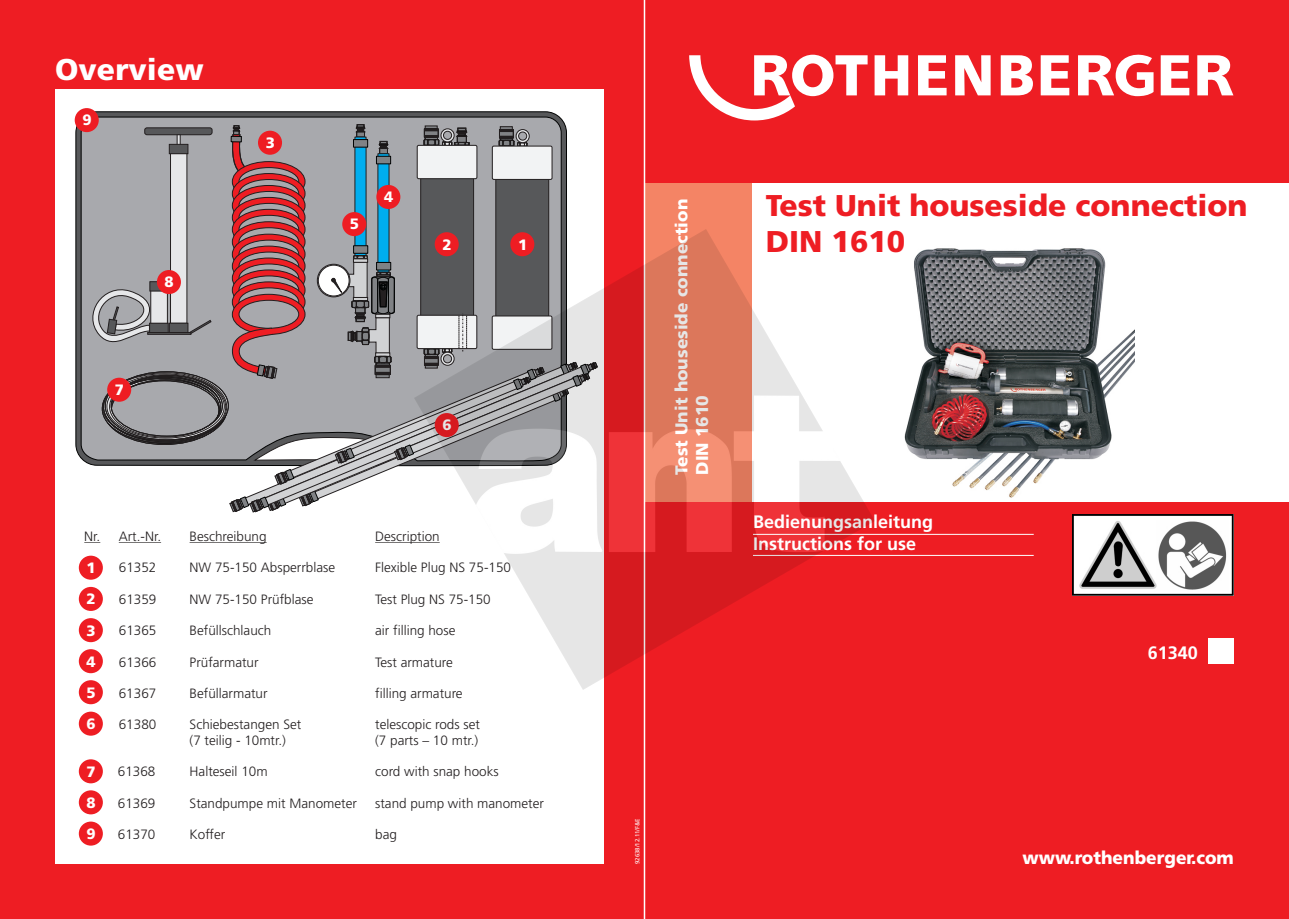
<style>
.page{position:relative;width:1289px;height:919px;background:#fff}
.page>*{position:absolute;margin:0;border:0;box-sizing:border-box;transform-origin:0 0}
.t1{font:900 30px/36.2px "Frutiger LT";color:#ee1d23}
.t2{font:900 30px "Frutiger LT";color:#fff}
.t3{font:18px/21.3px "Frutiger 45 Light,Bold";color:#fff}
.t4{font:900 18px "Frutiger LT";color:#fff;scale:.96 1}
.t5{font:900 17.1px/20.7px "Frutiger LT";color:#fff}
.t6{font:900 15px/31.2px "Frutiger LT";color:#fff;text-align:justify}
.t7{font:300 13.5px "Frutiger LT";color:#231f20}
.t8{font:6px "Frutiger LT";color:#fff}
</style>
<div class="page">
<div style="left:0;top:0;width:1288px;height:918px;background:#ee1d23"></div>
<div style="left:55px;top:89px;width:549px;height:774px;background:#fff"></div>
<svg style="left:84px;top:542px;width:16px;height:1px"></svg>
<hr style="left:119px;top:542px;width:42px;height:1px;background:#231f20">
<hr style="left:190px;top:542px;width:77px;height:1px;background:#231f20">
<hr style="left:375px;top:542px;width:64px;height:1px;background:#231f20">
<svg style="left:689px;top:54px;width:544px;height:66px"></svg>
<div style="left:644px;top:183px;width:108px;height:319px;background:#f48465"></div>
<hr style="left:753px;top:555px;width:280px;height:1px;background:#fff">
<hr style="left:753px;top:534px;width:280px;height:1px;background:#fff">
<div style="left:753px;top:183px;width:535px;height:319px;background:#fff"></div>
<div style="left:1208px;top:638px;width:25px;height:25px;background:#fff"></div>
<img style="left:1072px;top:514px;width:161px;height:81px">
<img style="left:904px;top:248px;width:230px;height:250px">
<hr style="left:643px;top:0;width:2px;height:918px;background:#fff">
<svg style="left:76px;top:111px;width:489px;height:348px;background:#4c4d4f"></svg>
<svg style="left:81px;top:117px;width:480px;height:343px;background:#8f9094"></svg>
<svg style="left:82px;top:124px;width:485px;height:389px;background:#a59ea2"></svg>
<div style="left:107px;top:377px;width:24px;height:25px;background:#ee1d23;border-radius:50%"></div>
<div style="left:157px;top:270px;width:24px;height:24px;background:#ee1d23;border-radius:50%"></div>
<div style="left:258px;top:131px;width:24px;height:24px;background:#ee1d23;border-radius:50%"></div>
<div style="left:75px;top:108px;width:24px;height:24px;background:#ee1d23;border-radius:50%"></div>
<div style="left:342px;top:212px;width:24px;height:24px;background:#ee1d23;border-radius:50%"></div>
<div style="left:376px;top:185px;width:24px;height:24px;background:#ee1d23;border-radius:50%"></div>
<div style="left:79px;top:555px;width:24px;height:24px;background:#ee1d23;border-radius:50%"></div>
<div style="left:79px;top:587px;width:24px;height:24px;background:#ee1d23;border-radius:50%"></div>
<div style="left:79px;top:618px;width:24px;height:24px;background:#ee1d23;border-radius:50%"></div>
<div style="left:79px;top:649px;width:24px;height:24px;background:#ee1d23;border-radius:50%"></div>
<div style="left:79px;top:680px;width:24px;height:24px;background:#ee1d23;border-radius:50%"></div>
<div style="left:79px;top:711px;width:24px;height:24px;background:#ee1d23;border-radius:50%"></div>
<div style="left:79px;top:759px;width:24px;height:24px;background:#ee1d23;border-radius:50%"></div>
<div style="left:79px;top:790px;width:24px;height:24px;background:#ee1d23;border-radius:50%"></div>
<div style="left:79px;top:821px;width:24px;height:24px;background:#ee1d23;border-radius:50%"></div>
<img style="left:415px;top:230px;width:459px;height:459px">
<h1 class="t2" style="left:55px;top:58px;width:150px">Overview</h1>
<p class="t6" style="left:82px;top:106px;width:11px">9</p>
<p class="t6" style="left:115px;top:375px;width:11px">7</p>
<p class="t6" style="left:165px;top:268px;width:11px">8</p>
<p class="t6" style="left:266px;top:129px;width:11px">3</p>
<p class="t6" style="left:350px;top:210px;width:11px">5</p>
<p class="t6" style="left:384px;top:183px;width:11px">4</p>
<p class="t6" style="left:442px;top:230px;width:11px">2</p>
<p class="t6" style="left:518px;top:230px;width:11px">1</p>
<p class="t6" style="left:442px;top:411px;width:11px">6</p>
<p class="t7" style="left:84px;top:531px;width:78px">Nr. Art.-Nr.</p>
<p class="t7" style="left:190px;top:531px;width:79px">Beschreibung</p>
<p class="t7" style="left:375px;top:531px;width:66px">Description</p>
<p class="t7" style="left:119px;top:562px;width:39px">61352</p>
<p class="t7" style="left:190px;top:562px;width:147px">NW 75-150 Absperrblase</p>
<p class="t7" style="left:375px;top:562px;width:137px">Flexible Plug NS 75-150</p>
<p class="t7" style="left:119px;top:593px;width:39px">61359</p>
<p class="t7" style="left:190px;top:593px;width:125px">NW 75-150 Prüfblase</p>
<p class="t7" style="left:375px;top:593px;width:117px">Test Plug NS 75-150</p>
<p class="t7" style="left:119px;top:625px;width:39px">61365</p>
<p class="t7" style="left:190px;top:625px;width:83px">Befüllschlauch</p>
<p class="t7" style="left:375px;top:625px;width:82px">air filling hose</p>
<p class="t7" style="left:119px;top:656px;width:39px">61366</p>
<p class="t7" style="left:190px;top:656px;width:70px">Prüfarmatur</p>
<p class="t7" style="left:375px;top:656px;width:79px">Test armature</p>
<p class="t7" style="left:119px;top:687px;width:39px">61367</p>
<p class="t7" style="left:190px;top:687px;width:79px">Befüllarmatur</p>
<p class="t7" style="left:375px;top:687px;width:89px">filling armature</p>
<p class="t7" style="left:119px;top:719px;width:39px">61380</p>
<p class="t7" style="left:190px;top:719px;width:113px">Schiebestangen Set</p>
<p class="t7" style="left:375px;top:719px;width:106px">telescopic rods set</p>
<p class="t7" style="left:190px;top:734px;width:98px">(7 teilig - 10mtr.)</p>
<p class="t7" style="left:375px;top:734px;width:105px">(7 parts – 10 mtr.)</p>
<p class="t7" style="left:118px;top:766px;width:39px">61368</p>
<p class="t7" style="left:190px;top:766px;width:80px">Halteseil 10m</p>
<p class="t7" style="left:375px;top:766px;width:125px">cord with snap hooks</p>
<p class="t7" style="left:118px;top:797px;width:39px">61369</p>
<p class="t7" style="left:190px;top:797px;width:169px">Standpumpe mit Manometer</p>
<p class="t7" style="left:375px;top:797px;width:170px">stand pump with manometer</p>
<p class="t7" style="left:118px;top:828px;width:39px">61370</p>
<p class="t7" style="left:190px;top:828px;width:37px">Koffer</p>
<p class="t7" style="left:375px;top:828px;width:23px">bag</p>
<p class="t6" style="left:86px;top:553px;width:11px">1<br>2<br>3<br>4<br>5<br>6</p>
<p class="t6" style="left:86px;top:757px;width:11px">7<br>8<br>9</p>
<p class="t5" style="left:673px;top:474px;width:277px;rotate:-90deg">Test Unit houseside connection<br>DIN 1610</p>
<h1 class="t1" style="left:765px;top:190px;width:483px">Test Unit houseside connection<br>DIN 1610</h1>
<h2 class="t3" style="left:753px;top:513px;width:182px">Bedienungsanleitung<br>Instructions for use</h2>
<h2 class="t3" style="left:1147px;top:643px;width:52px">61340</h2>
<p class="t8" style="left:635px;top:864px;width:47px;rotate:-90deg">92638/12.11/F&amp;E</p>
<h2 class="t4" style="left:1022px;top:850px;width:222px">www.rothenberger.com</h2>
</div>
